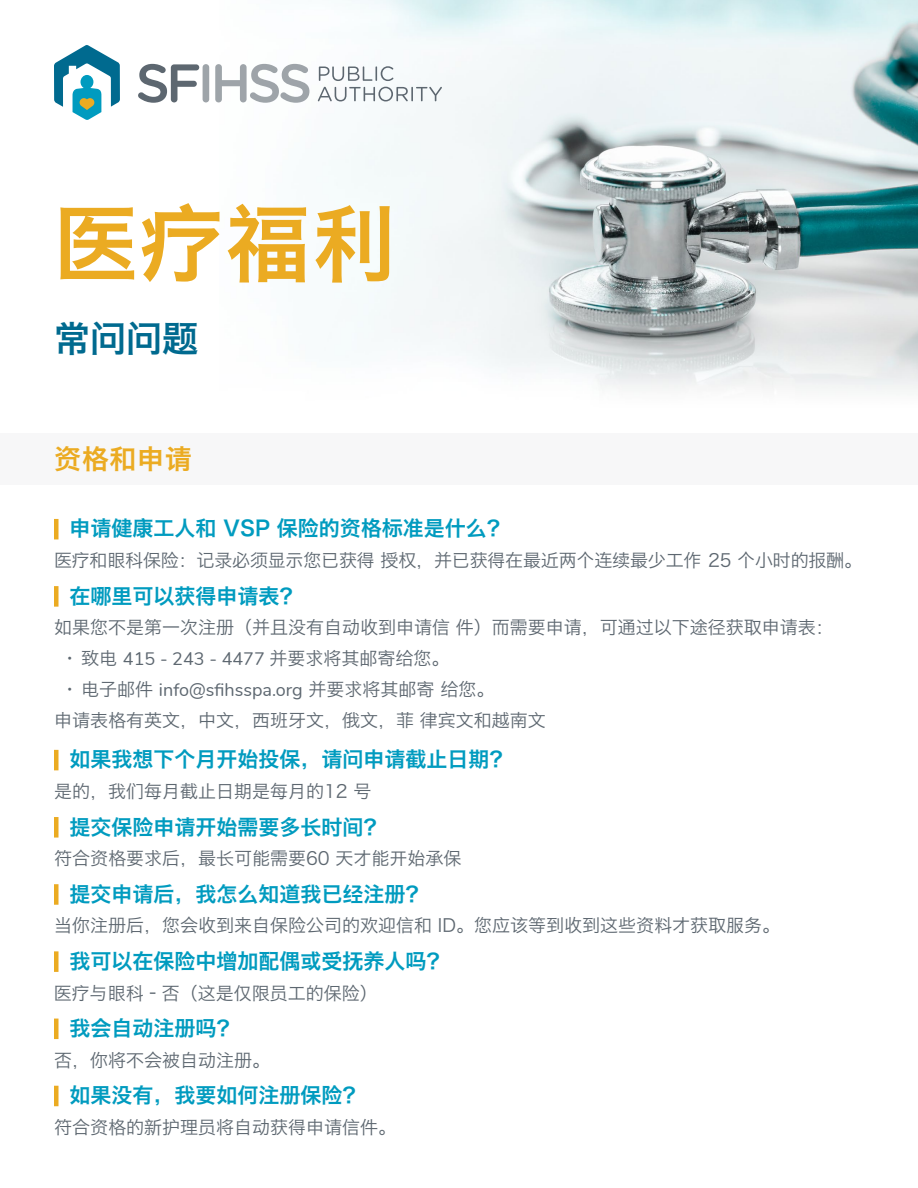
<style>
.page{position:relative;width:918px;height:1188px;background:#fff}
.page>*{position:absolute;margin:0;border:0;box-sizing:border-box;transform-origin:0 0}
.t1{font:84px "Hiragino Sans GB W6";color:#ebab22}
.t2{font:36px "Hiragino Sans GB W6";color:#006a8f}
.t3{font:27px "Hiragino Sans GB W6";letter-spacing:.025em;color:#ebab22}
.t4{font:21px "Hiragino Sans GB W6";color:#009bbf}
.t5{font:18px "Hiragino Sans GB W3";color:#5d6770}
.t6{font:18px "Nunito";color:#5d6770}
.s1{font-family:"Nunito"}
.s2{font-family:"Hiragino Sans GB W3"}
</style>
<div class="page">
<img style="left:263px;top:0;width:655px;height:390px">
<svg style="left:54px;top:45px;width:66px;height:75px"></svg>
<svg style="left:138px;top:64px;width:61px;height:39px"></svg>
<div style="left:203px;top:64px;width:6px;height:38px;background:#9ea4a9;border-radius:3px"></div>
<svg style="left:215px;top:64px;width:94px;height:39px"></svg>
<svg style="left:319px;top:66px;width:74px;height:15px"></svg>
<svg style="left:318px;top:87px;width:124px;height:14px"></svg>
<div style="left:0;top:433px;width:918px;height:52px;background:#f7f7f8"></div>
<hr style="left:54px;top:519px;width:4px;height:20px;background:#ebab22">
<hr style="left:54px;top:586px;width:4px;height:21px;background:#ebab22">
<hr style="left:54px;top:750px;width:4px;height:20px;background:#ebab22">
<hr style="left:54px;top:817px;width:4px;height:21px;background:#ebab22">
<hr style="left:54px;top:884px;width:4px;height:21px;background:#ebab22">
<hr style="left:54px;top:951px;width:4px;height:21px;background:#ebab22">
<hr style="left:54px;top:1086px;width:4px;height:20px;background:#ebab22">
<hr style="left:54px;top:1019px;width:4px;height:20px;background:#ebab22">
<h1 class="t1" style="left:54px;top:189px;width:344px">医疗福利</h1>
<h2 class="t2" style="left:54px;top:315px;width:145px">常问问题</h2>
<h3 class="t3" style="left:54px;top:442px;width:139px">资格和申请</h3>
<p class="t4" style="left:70px;top:515px;width:440px">申请健康工人和 VSP 保险的资格标准是什么？</p>
<p class="t5" style="left:54px;top:549px;width:810px">医疗和眼科保险：记录必须显示您已获得 授权，并已获得在最近两个连续最少工作 25 个小时的报酬。</p>
<p class="t4" style="left:70px;top:582px;width:232px">在哪里可以获得申请表？</p>
<p class="t5" style="left:54px;top:616px;width:781px">如果您不是第一次注册（并且没有自动收到申请信 件）而需要申请，可通过以下途径获取申请表：</p>
<p class="t5" style="left:61px;top:647px;width:390px">•致电 <span class="s1">415 - 243 - 4477</span> 并要求将其邮寄给您。</p>
<p class="t6" style="left:61px;top:676px;width:435px"><span class="s2">•电子邮件</span> info@sfihsspa.org <span class="s2">并要求将其邮寄 给您。</span></p>
<p class="t5" style="left:54px;top:709px;width:493px">申请表格有英文，中文，西班牙文，俄文，菲 律宾文和越南文</p>
<p class="t4" style="left:70px;top:746px;width:442px">如果我想下个月开始投保，请问申请截止日期？</p>
<p class="t5" style="left:54px;top:780px;width:319px">是的，我们每月截止日期是每月的12 号</p>
<p class="t4" style="left:70px;top:813px;width:317px">提交保险申请开始需要多长时间？</p>
<p class="t5" style="left:54px;top:847px;width:409px">符合资格要求后，最长可能需要60 天才能开始承保</p>
<p class="t4" style="left:70px;top:880px;width:358px">提交申请后，我怎么知道我已经注册？</p>
<p class="t5" style="left:54px;top:915px;width:728px">当你注册后，您会收到来自保险公司的欢迎信和 ID。您应该等到收到这些资料才获取服务。</p>
<p class="t4" style="left:70px;top:947px;width:379px">我可以在保险中增加配偶或受抚养人吗？</p>
<p class="t5" style="left:54px;top:982px;width:325px">医疗与眼科–否（这是仅限员工的保险）</p>
<p class="t4" style="left:70px;top:1014px;width:169px">我会自动注册吗？</p>
<p class="t5" style="left:54px;top:1049px;width:217px">否，你将不会被自动注册。</p>
<p class="t4" style="left:70px;top:1082px;width:295px">如果没有，我要如何注册保险？</p>
<p class="t5" style="left:54px;top:1116px;width:343px">符合资格的新护理员将自动获得申请信件。</p>
</div>
